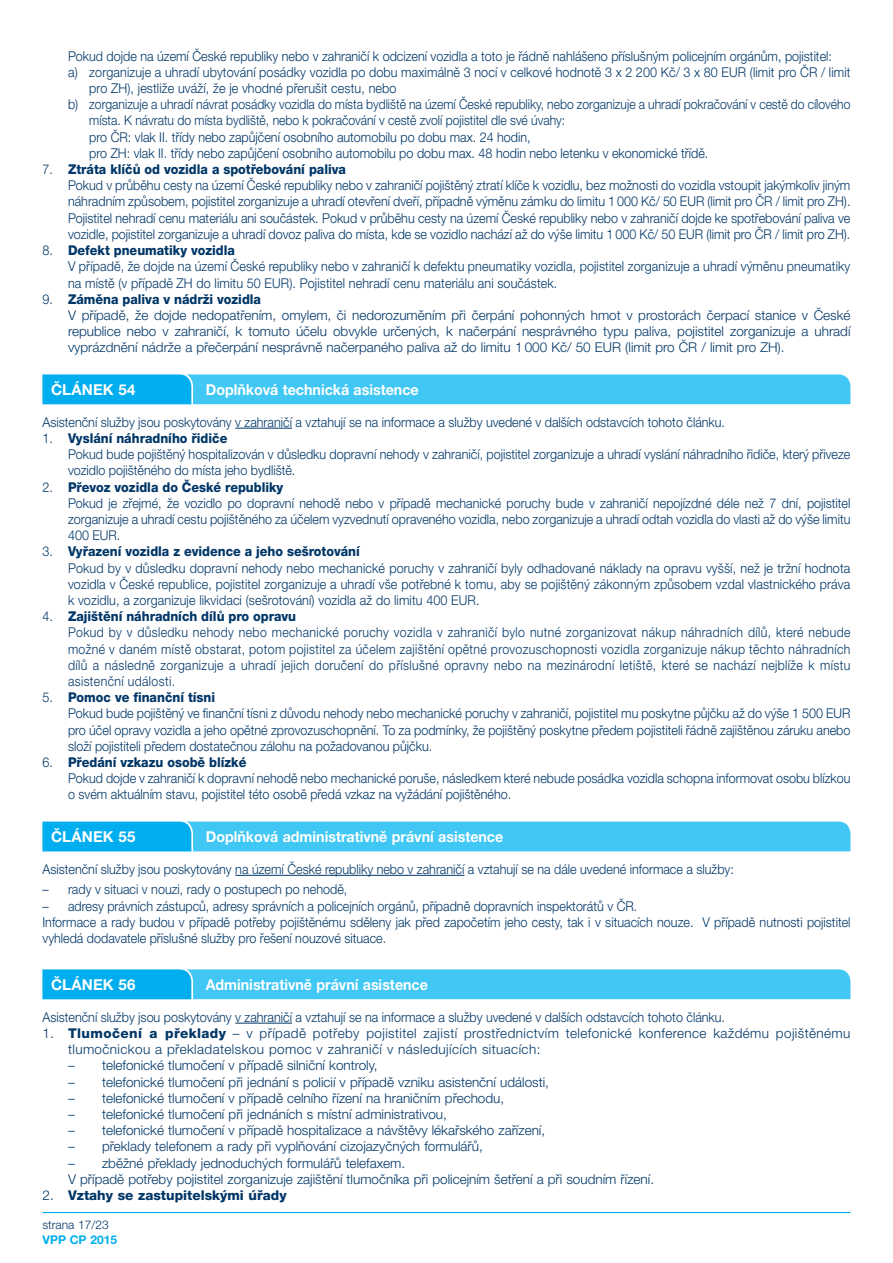
<style>
.page{position:relative;width:893px;height:1263px;background:#fff}
.page>*{position:absolute;margin:0;border:0;box-sizing:border-box;transform-origin:0 0}
.t1{font:700 15px "Helvetica Neue LT Pro";color:#fff;scale:.95 1}
.t2{font:700 15px "Helvetica Neue LT Pro";color:#fff}
.t3{font:300 13.5px/16.2px "Helvetica Neue LT Pro";color:#003667;scale:.93 1}
.t4{font:300 13.5px/16.2px "Helvetica Neue LT Pro";color:#003667}
.t5{font:300 13.5px/16.2px "Helvetica Neue LT Pro";letter-spacing:.03em;color:#003667;scale:.93 1}
.t6{font:300 13.5px/16.2px "Helvetica Neue LT Pro";letter-spacing:.03em;color:#003667}
.t7{font:300 13.5px "Helvetica Neue LT Pro";color:#003667;scale:.9 1}
.t8{font:800 13.5px "Helvetica Neue LT Pro";color:#003667}
.t9{font:300 12px "Helvetica Neue LT Pro";color:#003667}
.t10{font:700 12px "Helvetica Neue LT Pro";color:#00aeef}
.s1{font-weight:800}
.s2{font-weight:300}
</style>
<div class="page">
<hr style="left:43px;top:1212px;width:807px;height:1px;background:#00aeef">
<hr style="left:235px;top:428px;width:57px;height:1px;background:#003667">
<hr style="left:235px;top:875px;width:229px;height:1px;background:#003667">
<hr style="left:235px;top:1023px;width:57px;height:1px;background:#003667">
<svg style="left:43px;top:374px;width:807px;height:30px;background:#37c3f3"></svg>
<svg style="left:43px;top:821px;width:807px;height:30px;background:#38c3f3"></svg>
<svg style="left:43px;top:969px;width:807px;height:30px;background:#37c3f3"></svg>
<p class="t3" style="left:68px;top:47px;width:823px">Pokud dojde na území České republiky nebo v zahraničí k odcizení vozidla a toto je řádně nahlášeno příslušným policejním orgánům, pojistitel:</p>
<p class="t3" style="left:68px;top:64px;width:843px">a) zorganizuje a uhradí ubytování posádky vozidla po dobu maximálně 3 nocí v celkové hodnotě 3 x 2 200 Kč/ 3 x 80 EUR (limit pro ČR / limit</p>
<p class="t3" style="left:89px;top:80px;width:332px">pro ZH), jestliže uváží, že je vhodné přerušit cestu, nebo</p>
<p class="t3" style="left:68px;top:96px;width:843px">b) zorganizuje a uhradí návrat posádky vozidla do místa bydliště na území České republiky, nebo zorganizuje a uhradí pokračování v cestě do cílového</p>
<p class="t7" style="left:89px;top:112px;width:530px">místa. K návratu do místa bydliště, nebo k pokračování v cestě zvolí pojistitel dle své úvahy:</p>
<p class="t3" style="left:89px;top:128px;width:476px">pro ČR: vlak II. třídy nebo zapůjčení osobního automobilu po dobu max. 24 hodin,</p>
<p class="t3" style="left:89px;top:145px;width:667px">pro ZH: vlak II. třídy nebo zapůjčení osobního automobilu po dobu max. 48 hodin nebo letenku v ekonomické třídě.</p>
<p class="t3" style="left:68px;top:161px;width:843px;text-indent:-26px">7. <span class="s1">Ztráta klíčů od vozidla a spotřebování paliva<br></span>Pokud v průběhu cesty na území České republiky nebo v zahraničí pojištěný ztratí klíče k vozidlu, bez možnosti do vozidla vstoupit jakýmkoliv jiným náhradním způsobem, pojistitel zorganizuje a uhradí otevření dveří, případně výměnu zámku do limitu 1 000 Kč/ 50 EUR (limit pro ČR / limit pro ZH).<br>Pojistitel nehradí cenu materiálu ani součástek. Pokud v průběhu cesty na území České republiky nebo v zahraničí dojde ke spotřebování paliva ve vozidle, pojistitel zorganizuje a uhradí dovoz paliva do místa, kde se vozidlo nachází až do výše limitu 1 000 Kč/ 50 EUR (limit pro ČR / limit pro ZH).</p>
<p class="t3" style="left:68px;top:242px;width:843px;text-indent:-26px">8. <span class="s1">Defekt pneumatiky vozidla<br></span>V případě, že dojde na území České republiky nebo v zahraničí k defektu pneumatiky vozidla, pojistitel zorganizuje a uhradí výměnu pneumatiky na místě (v případě ZH do limitu 50 EUR). Pojistitel nehradí cenu materiálu ani součástek.</p>
<p class="t3" style="left:68px;top:290px;width:843px;text-indent:-26px">9. <span class="s1">Záměna paliva v nádrži vozidla<br></span>V případě, že dojde nedopatřením, omylem, či nedorozuměním při čerpání pohonných hmot v prostorách čerpací stanice v České republice nebo v zahraničí, k tomuto účelu obvykle určených, k načerpání nesprávného typu paliva, pojistitel zorganizuje a uhradí vyprázdnění nádrže a přečerpání nesprávně načerpaného paliva až do limitu 1 000 Kč/ 50 EUR (limit pro ČR / limit pro ZH).</p>
<p class="t2" style="left:51px;top:380px;width:86px">ČLÁNEK 54</p>
<p class="t1" style="left:206px;top:380px;width:226px">Doplňková technická asistence</p>
<p class="t3" style="left:43px;top:414px;width:735px">Asistenční služby jsou poskytovány v zahraničí a vztahují se na informace a služby uvedené v dalších odstavcích tohoto článku.</p>
<p class="t3" style="left:68px;top:430px;width:843px;text-indent:-26px">1. <span class="s1">Vyslání náhradního řidiče<br></span>Pokud bude pojištěný hospitalizován v důsledku dopravní nehody v zahraničí, pojistitel zorganizuje a uhradí vyslání náhradního řidiče, který přiveze vozidlo pojištěného do místa jeho bydliště.</p>
<p class="t3" style="left:68px;top:478px;width:843px;text-indent:-26px">2. <span class="s1">Převoz vozidla do České republiky<br></span>Pokud je zřejmé, že vozidlo po dopravní nehodě nebo v případě mechanické poruchy bude v zahraničí nepojízdné déle než 7 dní, pojistitel zorganizuje a uhradí cestu pojištěného za účelem vyzvednutí opraveného vozidla, nebo zorganizuje a uhradí odtah vozidla do vlasti až do výše limitu 400 EUR.</p>
<p class="t3" style="left:68px;top:543px;width:843px;text-indent:-26px">3. <span class="s1">Vyřazení vozidla z evidence a jeho sešrotování<br></span>Pokud by v důsledku dopravní nehody nebo mechanické poruchy v zahraničí byly odhadované náklady na opravu vyšší, než je tržní hodnota vozidla v České republice, pojistitel zorganizuje a uhradí vše potřebné k tomu, aby se pojištěný zákonným způsobem vzdal vlastnického práva k vozidlu, a zorganizuje likvidaci (sešrotování) vozidla až do limitu 400 EUR.</p>
<p class="t5" style="left:68px;top:608px;width:843px;text-indent:-26px">4. <span class="s1">Zajištění náhradních dílů pro opravu<br></span>Pokud by v důsledku nehody nebo mechanické poruchy vozidla v zahraničí bylo nutné zorganizovat nákup náhradních dílů, které nebude možné v daném místě obstarat, potom pojistitel za účelem zajištění opětné provozuschopnosti vozidla zorganizuje nákup těchto náhradních dílů a následně zorganizuje a uhradí jejich doručení do příslušné opravny nebo na mezinárodní letiště, které se nachází nejblíže k místu asistenční události.</p>
<p class="t3" style="left:68px;top:689px;width:843px;text-indent:-26px">5. <span class="s1">Pomoc ve finanční tísni<br></span>Pokud bude pojištěný ve finanční tísni z důvodu nehody nebo mechanické poruchy v zahraničí, pojistitel mu poskytne půjčku až do výše 1 500 EUR pro účel opravy vozidla a jeho opětné zprovozuschopnění. To za podmínky, že pojištěný poskytne předem pojistiteli řádně zajištěnou záruku anebo složí pojistiteli předem dostatečnou zálohu na požadovanou půjčku.</p>
<p class="t3" style="left:68px;top:754px;width:843px;text-indent:-26px">6. <span class="s1">Předání vzkazu osobě blízké<br></span>Pokud dojde v zahraničí k dopravní nehodě nebo mechanické poruše, následkem které nebude posádka vozidla schopna informovat osobu blízkou o svém aktuálním stavu, pojistitel této osobě předá vzkaz na vyžádání pojištěného.</p>
<p class="t2" style="left:51px;top:827px;width:86px">ČLÁNEK 55</p>
<p class="t1" style="left:206px;top:827px;width:315px">Doplňková administrativně právní asistence</p>
<p class="t3" style="left:43px;top:861px;width:745px">Asistenční služby jsou poskytovány na území České republiky nebo v zahraničí a vztahují se na dále uvedené informace a služby:</p>
<p class="t3" style="left:43px;top:881px;width:329px">– rady v situaci v nouzi, rady o postupech po nehodě,</p>
<p class="t3" style="left:43px;top:897px;width:870px">– adresy právních zástupců, adresy správních a policejních orgánů, případně dopravních inspektorátů v ČR.<br>Informace a rady budou v případě potřeby pojištěnému sděleny jak před započetím jeho cesty, tak i v situacích nouze. V případě nutnosti pojistitel vyhledá dodavatele příslušné služby pro řešení nouzové situace.</p>
<p class="t2" style="left:51px;top:975px;width:86px">ČLÁNEK 56</p>
<p class="t1" style="left:206px;top:975px;width:235px">Administrativně právní asistence</p>
<p class="t3" style="left:43px;top:1008px;width:735px">Asistenční služby jsou poskytovány v zahraničí a vztahují se na informace a služby uvedené v dalších odstavcích tohoto článku.</p>
<p class="t6" style="left:68px;top:1025px;width:784px;text-indent:-26px">1. <span class="s1">Tlumočení a překlady</span> – v případě potřeby pojistitel zajistí prostřednictvím telefonické konference každému pojištěnému tlumočnickou a překladatelskou pomoc v zahraničí v následujících situacích:</p>
<p class="t4" style="left:68px;top:1057px;width:311px">– telefonické tlumočení v případě silniční kontroly,</p>
<p class="t4" style="left:68px;top:1073px;width:482px">– telefonické tlumočení při jednání s policií v případě vzniku asistenční události,</p>
<p class="t4" style="left:68px;top:1089px;width:438px">– telefonické tlumočení v případě celního řízení na hraničním přechodu,</p>
<p class="t4" style="left:68px;top:1106px;width:380px">– telefonické tlumočení při jednáních s místní administrativou,</p>
<p class="t4" style="left:68px;top:1122px;width:479px">– telefonické tlumočení v případě hospitalizace a návštěvy lékařského zařízení,</p>
<p class="t4" style="left:68px;top:1138px;width:416px">– překlady telefonem a rady při vyplňování cizojazyčných formulářů,</p>
<p class="t4" style="left:68px;top:1154px;width:588px">– zběžné překlady jednoduchých formulářů telefaxem.<br>V případě potřeby pojistitel zorganizuje zajištění tlumočníka při policejním šetření a při soudním řízení.</p>
<p class="t8" style="left:43px;top:1187px;width:246px"><span class="s2">2.</span> Vztahy se zastupitelskými úřady</p>
<p class="t9" style="left:43px;top:1218px;width:68px">strana 17/23</p>
<p class="t10" style="left:43px;top:1232px;width:76px">VPP CP 2015</p>
</div>
